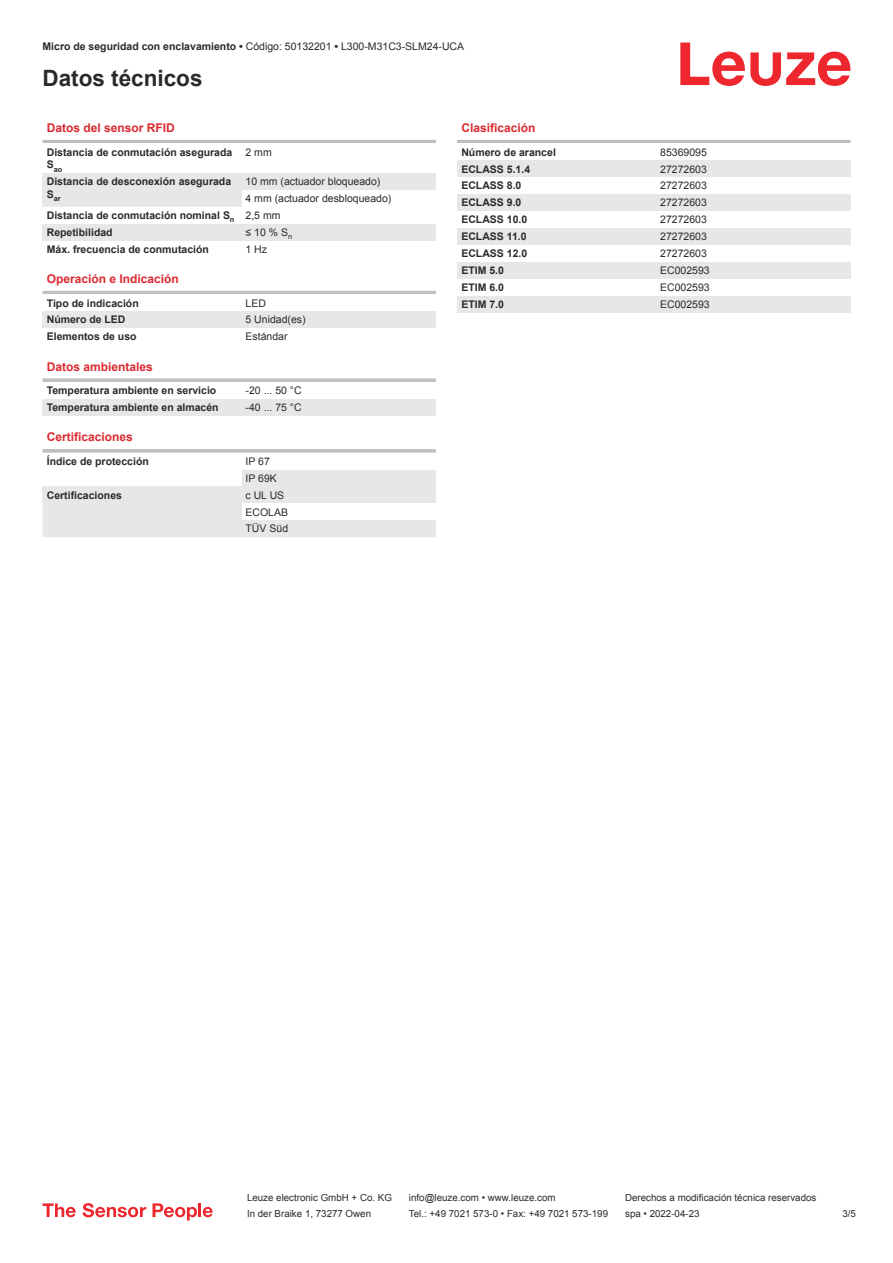
<style>
.page{position:relative;width:893px;height:1263px;background:#fff}
.page>*{position:absolute;margin:0;border:0;box-sizing:border-box;transform-origin:0 0}
.t1{font:700 22.5px "Arial";color:#2b292a}
.t2{font:700 12px "Arial";color:#db2a30}
.t3{font:700 10.5px "Arial";color:#2b292a}
.t4{font:10.5px/17px "Arial";color:#2b292a}
.t5{font:9.75px "Arial";color:#2b292a}
.t6{font:700 7.35px "Arial";color:#2b292a}
.s1{font-weight:700}
.s2{font-weight:400}
</style>
<div class="page">
<svg style="left:680px;top:43px;width:170px;height:43px"></svg>
<svg style="left:43px;top:202px;width:199px;height:335px"></svg>
<hr style="left:43px;top:140px;width:393px;height:3px;background:#bdbfc1">
<div style="left:43px;top:173px;width:199px;height:29px;background:#e6e7e9"></div>
<div style="left:242px;top:173px;width:194px;height:17px;background:#e6e7e9"></div>
<div style="left:43px;top:207px;width:199px;height:17px;background:#fff"></div>
<div style="left:43px;top:224px;width:199px;height:17px;background:#e6e7e9"></div>
<div style="left:242px;top:224px;width:194px;height:17px;background:#e6e7e9"></div>
<div style="left:43px;top:241px;width:199px;height:16px;background:#fff"></div>
<div style="left:43px;top:274px;width:393px;height:19px;background:#fff"></div>
<hr style="left:43px;top:291px;width:393px;height:3px;background:#bdbfc1">
<div style="left:43px;top:294px;width:199px;height:17px;background:#fff"></div>
<div style="left:43px;top:311px;width:199px;height:17px;background:#e6e7e9"></div>
<div style="left:242px;top:311px;width:194px;height:17px;background:#e6e7e9"></div>
<div style="left:43px;top:328px;width:199px;height:17px;background:#fff"></div>
<div style="left:43px;top:362px;width:393px;height:18px;background:#fff"></div>
<svg style="left:43px;top:378px;width:393px;height:4px;background:#c3c5c7"></svg>
<div style="left:43px;top:382px;width:199px;height:17px;background:#fff"></div>
<div style="left:43px;top:399px;width:199px;height:17px;background:#e6e7e9"></div>
<div style="left:242px;top:399px;width:194px;height:17px;background:#e6e7e9"></div>
<div style="left:43px;top:433px;width:393px;height:18px;background:#fff"></div>
<svg style="left:43px;top:449px;width:393px;height:4px;background:#c3c5c7"></svg>
<div style="left:43px;top:453px;width:199px;height:17px;background:#fff"></div>
<div style="left:242px;top:470px;width:194px;height:16px;background:#e6e7e9"></div>
<div style="left:43px;top:486px;width:199px;height:17px;background:#e6e7e9"></div>
<div style="left:242px;top:486px;width:194px;height:51px;background:#e6e7e9"></div>
<div style="left:242px;top:503px;width:194px;height:17px;background:#fff"></div>
<svg style="left:457px;top:312px;width:393px;height:1px"></svg>
<hr style="left:457px;top:140px;width:393px;height:3px;background:#bdbfc1">
<div style="left:457px;top:160px;width:200px;height:17px;background:#e6e7e9"></div>
<div style="left:657px;top:160px;width:193px;height:17px;background:#e6e7e9"></div>
<div style="left:457px;top:194px;width:200px;height:17px;background:#e6e7e9"></div>
<div style="left:657px;top:194px;width:193px;height:17px;background:#e6e7e9"></div>
<div style="left:457px;top:228px;width:200px;height:17px;background:#e6e7e9"></div>
<div style="left:657px;top:228px;width:193px;height:17px;background:#e6e7e9"></div>
<div style="left:457px;top:262px;width:200px;height:17px;background:#e6e7e9"></div>
<div style="left:657px;top:262px;width:193px;height:17px;background:#e6e7e9"></div>
<div style="left:457px;top:296px;width:200px;height:16px;background:#e6e7e9"></div>
<div style="left:657px;top:296px;width:193px;height:16px;background:#e6e7e9"></div>
<svg style="left:43px;top:1203px;width:33px;height:14px"></svg>
<svg style="left:83px;top:1203px;width:63px;height:14px"></svg>
<svg style="left:153px;top:1203px;width:44px;height:17px"></svg>
<hr style="left:198px;top:1203px;width:3px;height:14px;background:#ed272d">
<svg style="left:203px;top:1207px;width:10px;height:10px"></svg>
<p class="t4" style="left:43px;top:39px;width:423px"><span class="s1">Micro de seguridad con enclavamiento •</span> Código: 50132201 <span class="s1">•</span> L300-M31C3-SLM24-UCA</p>
<h1 class="t1" style="left:43px;top:70px;width:162px">Datos técnicos</h1>
<p class="t2" style="left:47px;top:123px;width:130px">Datos del sensor RFID</p>
<p class="t3" style="left:47px;top:148px;width:187px">Distancia de conmutación asegurada</p>
<p class="t6" style="left:47px;top:166px;width:17px"><sup>S</sup>ao</p>
<p class="t2" style="left:461px;top:123px;width:76px">Clasificación</p>
<p class="t3" style="left:461px;top:148px;width:96px">Número de arancel</p>
<p class="t4" style="left:660px;top:144px;width:48px">85369095</p>
<p class="t3" style="left:461px;top:165px;width:70px">ECLASS 5.1.4</p>
<p class="t4" style="left:660px;top:161px;width:48px">27272603</p>
<p class="t3" style="left:461px;top:182px;width:62px">ECLASS 8.0</p>
<p class="t4" style="left:660px;top:178px;width:48px">27272603</p>
<p class="t3" style="left:461px;top:199px;width:62px">ECLASS 9.0</p>
<p class="t4" style="left:660px;top:195px;width:48px">27272603</p>
<p class="t3" style="left:461px;top:216px;width:67px">ECLASS 10.0</p>
<p class="t4" style="left:660px;top:212px;width:48px">27272603</p>
<p class="t3" style="left:461px;top:233px;width:67px">ECLASS 11.0</p>
<p class="t4" style="left:660px;top:229px;width:48px">27272603</p>
<p class="t3" style="left:461px;top:249px;width:67px">ECLASS 12.0</p>
<p class="t4" style="left:660px;top:246px;width:48px">27272603</p>
<p class="t3" style="left:461px;top:266px;width:44px">ETIM 5.0</p>
<p class="t4" style="left:660px;top:263px;width:51px">EC002593</p>
<p class="t3" style="left:461px;top:283px;width:44px">ETIM 6.0</p>
<p class="t4" style="left:660px;top:280px;width:51px">EC002593</p>
<p class="t3" style="left:461px;top:300px;width:44px">ETIM 7.0</p>
<p class="t4" style="left:660px;top:297px;width:51px">EC002593</p>
<p class="t4" style="left:246px;top:144px;width:28px">2 mm</p>
<p class="t4" style="left:246px;top:174px;width:136px">10 mm (actuador bloqueado)</p>
<p class="t4" style="left:246px;top:191px;width:147px">4 mm (actuador desbloqueado)</p>
<p class="t3" style="left:47px;top:211px;width:235px">Distancia de conmutación nominal S<sub>n</sub> <span class="s2">2,5 mm</span></p>
<p class="t3" style="left:47px;top:228px;width:67px">Repetibilidad</p>
<p class="t4" style="left:246px;top:224px;width:48px">≤ 10 % S<sub>n</sub></p>
<p class="t3" style="left:47px;top:245px;width:164px">Máx. frecuencia de conmutación</p>
<p class="t4" style="left:246px;top:242px;width:23px">1 Hz</p>
<p class="t2" style="left:47px;top:274px;width:134px">Operación e Indicación</p>
<p class="t3" style="left:47px;top:299px;width:93px">Tipo de indicación</p>
<p class="t4" style="left:246px;top:295px;width:22px">LED</p>
<p class="t3" style="left:47px;top:316px;width:80px">Número de LED</p>
<p class="t4" style="left:246px;top:312px;width:62px">5 Unidad(es)</p>
<p class="t3" style="left:47px;top:333px;width:91px">Elementos de uso</p>
<p class="t4" style="left:246px;top:329px;width:44px">Estándar</p>
<p class="t2" style="left:47px;top:362px;width:108px">Datos ambientales</p>
<p class="t3" style="left:47px;top:386px;width:171px">Temperatura ambiente en servicio</p>
<p class="t4" style="left:246px;top:383px;width:58px">-20 ... 50 °C</p>
<p class="t3" style="left:47px;top:403px;width:173px">Temperatura ambiente en almacén</p>
<p class="t4" style="left:246px;top:400px;width:58px">-40 ... 75 °C</p>
<p class="t2" style="left:47px;top:433px;width:88px">Certificaciones</p>
<p class="t3" style="left:47px;top:457px;width:104px">Índice de protección</p>
<p class="t4" style="left:246px;top:454px;width:33px">IP 67<br>IP 69K</p>
<p class="t3" style="left:47px;top:491px;width:77px">Certificaciones</p>
<p class="t4" style="left:246px;top:487px;width:44px">c UL US<br>ECOLAB<br>TÜV Süd</p>
<p class="t3" style="left:47px;top:177px;width:186px">Distancia de desconexión asegurada</p>
<p class="t6" style="left:47px;top:196px;width:15px"><sup>S</sup>ar</p>
<p class="t5" style="left:247px;top:1194px;width:146px">Leuze electronic GmbH + Co. KG</p>
<p class="t5" style="left:409px;top:1194px;width:148px">info@leuze.com • www.leuze.com</p>
<p class="t5" style="left:625px;top:1194px;width:193px">Derechos a modificación técnica reservados</p>
<p class="t5" style="left:247px;top:1210px;width:126px">In der Braike 1, 73277 Owen</p>
<p class="t5" style="left:409px;top:1210px;width:201px">Tel.: +49 7021 573-0 • Fax: +49 7021 573-199</p>
<p class="t5" style="left:625px;top:1210px;width:76px">spa • 2022-04-23</p>
<p class="t5" style="left:842px;top:1210px;width:15px">3 /5</p>
</div>
